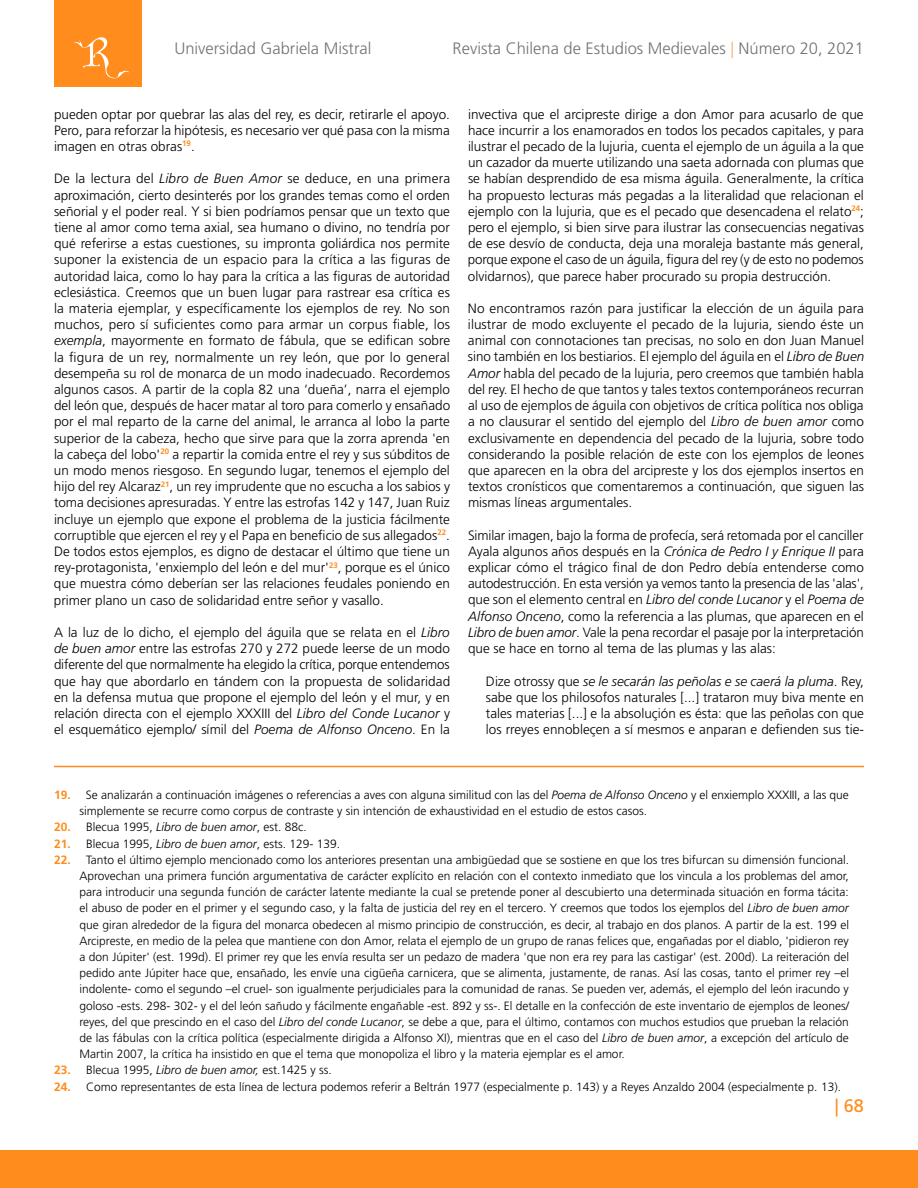
<style>
.page{position:relative;width:918px;height:1188px;background:#fff}
.page>*{position:absolute;margin:0;border:0;box-sizing:border-box;transform-origin:0 0}
.t1{font:18px "Frutiger LT Std";color:#ff8c1c}
.t2{font:300 16.5px "Frutiger LT Std";color:#717275}
.t3{font:300 13.5px/16.2px "Frutiger LT Std";color:#000;text-align:justify}
.t4{font:300 12px/16.2px "Frutiger LT Std";color:#000}
.s1{color:#ffb165}
.s2{font-style:italic}
.s3{font-weight:700;color:#ff8c1c}
</style>
<div class="page">
<div style="left:0;top:1151px;width:918px;height:37px;background:#ff8c1c"></div>
<div style="left:54px;top:0;width:88px;height:86px;background:#ff8c1c"></div>
<svg style="left:74px;top:37px;width:55px;height:42px"></svg>
<hr style="left:54px;top:766px;width:810px;height:1px;background:#ff8c1c">
<p class="t2" style="left:174px;top:39px;width:199px">Universidad Gabriela Mistral</p>
<p class="t2" style="left:453px;top:39px;width:413px">Revista Chilena de Estudios Medievales <span class="s1">|</span> Número 20, 2021</p>
<p class="t3" style="left:54px;top:106px;width:398px">pueden optar por quebrar las alas del rey, es decir, retirarle el apoyo.<br>Pero, para reforzar la hipótesis, es necesario ver qué pasa con la misma imagen en otras obras<sup>19</sup>.</p>
<p class="t3" style="left:54px;top:171px;width:398px">De la lectura del <span class="s2">Libro de Buen Amor</span> se deduce, en una primera aproximación, cierto desinterés por los grandes temas como el orden señorial y el poder real. Y si bien podríamos pensar que un texto que tiene al amor como tema axial, sea humano o divino, no tendría por qué referirse a estas cuestiones, su impronta goliárdica nos permite suponer la existencia de un espacio para la crítica a las figuras de autoridad laica, como lo hay para la crítica a las figuras de autoridad eclesiástica. Creemos que un buen lugar para rastrear esa crítica es la materia ejemplar, y específicamente los ejemplos de rey. No son muchos, pero sí suficientes como para armar un corpus fiable, los <span class="s2">exempla</span>, mayormente en formato de fábula, que se edifican sobre la figura de un rey, normalmente un rey león, que por lo general desempeña su rol de monarca de un modo inadecuado. Recordemos algunos casos. A partir de la copla 82 una ‘dueña’, narra el ejemplo del león que, después de hacer matar al toro para comerlo y ensañado por el mal reparto de la carne del animal, le arranca al lobo la parte superior de la cabeza, hecho que sirve para que la zorra aprenda 'en la cabeça del lobo'<sup>20</sup> a repartir la comida entre el rey y sus súbditos de un modo menos riesgoso. En segundo lugar, tenemos el ejemplo del hijo del rey Alcaraz<sup>21</sup>, un rey imprudente que no escucha a los sabios y toma decisiones apresuradas. Y entre las estrofas 142 y 147, Juan Ruiz incluye un ejemplo que expone el problema de la justicia fácilmente corruptible que ejercen el rey y el Papa en beneficio de sus allegados<sup>22</sup>.<br>De todos estos ejemplos, es digno de destacar el último que tiene un rey-protagonista, 'enxiemplo del león e del mur'<sup>23</sup>, porque es el único que muestra cómo deberían ser las relaciones feudales poniendo en primer plano un caso de solidaridad entre señor y vasallo.</p>
<p class="t3" style="left:54px;top:624px;width:398px">A la luz de lo dicho, el ejemplo del águila que se relata en el <span class="s2">Libro de buen amor</span> entre las estrofas 270 y 272 puede leerse de un modo diferente del que normalmente ha elegido la crítica, porque entendemos que hay que abordarlo en tándem con la propuesta de solidaridad en la defensa mutua que propone el ejemplo del león y el mur, y en relación directa con el ejemplo XXXIII del <span class="s2">Libro del Conde Lucanor</span> y el esquemático ejemplo/ símil del <span class="s2">Poema de Alfonso Onceno</span>. En la</p>
<p class="t3" style="left:468px;top:106px;width:398px">invectiva que el arcipreste dirige a don Amor para acusarlo de que hace incurrir a los enamorados en todos los pecados capitales, y para ilustrar el pecado de la lujuria, cuenta el ejemplo de un águila a la que un cazador da muerte utilizando una saeta adornada con plumas que se habían desprendido de esa misma águila. Generalmente, la crítica ha propuesto lecturas más pegadas a la literalidad que relacionan el ejemplo con la lujuria, que es el pecado que desencadena el relato<sup>24</sup>; pero el ejemplo, si bien sirve para ilustrar las consecuencias negativas de ese desvío de conducta, deja una moraleja bastante más general, porque expone el caso de un águila, figura del rey (y de esto no podemos olvidarnos), que parece haber procurado su propia destrucción.</p>
<p class="t3" style="left:468px;top:300px;width:398px">No encontramos razón para justificar la elección de un águila para ilustrar de modo excluyente el pecado de la lujuria, siendo éste un animal con connotaciones tan precisas, no solo en don Juan Manuel sino también en los bestiarios. El ejemplo del águila en el <span class="s2">Libro de Buen Amor</span> habla del pecado de la lujuria, pero creemos que también habla del rey. El hecho de que tantos y tales textos contemporáneos recurran al uso de ejemplos de águila con objetivos de crítica política nos obliga a no clausurar el sentido del ejemplo del <span class="s2">Libro de buen amor</span> como exclusivamente en dependencia del pecado de la lujuria, sobre todo considerando la posible relación de este con los ejemplos de leones que aparecen en la obra del arcipreste y los dos ejemplos insertos en textos cronísticos que comentaremos a continuación, que siguen las mismas líneas argumentales.</p>
<p class="t3" style="left:468px;top:527px;width:398px">Similar imagen, bajo la forma de profecía, será retomada por el canciller Ayala algunos años después en la <span class="s2">Crónica de Pedro I y Enrique II</span> para explicar cómo el trágico final de don Pedro debía entenderse como autodestrucción. En esta versión ya vemos tanto la presencia de las 'alas', que son el elemento central en <span class="s2">Libro del conde Lucanor</span> y el <span class="s2">Poema de Alfonso Onceno</span>, como la referencia a las plumas, que aparecen en el <span class="s2">Libro de buen amor</span>. Vale la pena recordar el pasaje por la interpretación que se hace en torno al tema de las plumas y las alas:</p>
<p class="t3" style="left:486px;top:673px;width:379px">Dize otrossy que <span class="s2">se le secarán las peñolas e se caerá la pluma</span>. Rey, sabe que los philosofos naturales [...] trataron muy biva mente en tales materias [...] e la absoluçión es ésta: que las peñolas con que los rreyes ennobleçen a sí mesmos e anparan e defienden sus tie-</p>
<p class="t4" style="left:80px;top:787px;width:771px;text-indent:-26px"><span class="s3">19.</span> Se analizarán a continuación imágenes o referencias a aves con alguna similitud con las del <span class="s2">Poema de Alfonso Onceno</span> y el enxiemplo XXXIII, a las que simplemente se recurre como corpus de contraste y sin intención de exhaustividad en el estudio de estos casos.</p>
<p class="t4" style="left:54px;top:819px;width:254px"><span class="s3">20.</span> Blecua 1995, <span class="s2">Libro de buen amor</span>, est. 88c.</p>
<p class="t4" style="left:54px;top:835px;width:288px"><span class="s3">21.</span> Blecua 1995, <span class="s2">Libro de buen amor</span>, ests. 129- 139.</p>
<p class="t4" style="left:80px;top:852px;width:771px;text-align:justify;text-indent:-26px"><span class="s3">22.</span> Tanto el último ejemplo mencionado como los anteriores presentan una ambigüedad que se sostiene en que los tres bifurcan su dimensión funcional.<br>Aprovechan una primera función argumentativa de carácter explícito en relación con el contexto inmediato que los vincula a los problemas del amor, para introducir una segunda función de carácter latente mediante la cual se pretende poner al descubierto una determinada situación en forma tácita: el abuso de poder en el primer y el segundo caso, y la falta de justicia del rey en el tercero. Y creemos que todos los ejemplos del <span class="s2">Libro de buen amor </span>que giran alrededor de la figura del monarca obedecen al mismo principio de construcción, es decir, al trabajo en dos planos. A partir de la est. 199 el Arcipreste, en medio de la pelea que mantiene con don Amor, relata el ejemplo de un grupo de ranas felices que, engañadas por el diablo, 'pidieron rey a don Júpiter' (est. 199d). El primer rey que les envía resulta ser un pedazo de madera 'que non era rey para las castigar' (est. 200d). La reiteración del pedido ante Júpiter hace que, ensañado, les envíe una cigüeña carnicera, que se alimenta, justamente, de ranas. Así las cosas, tanto el primer rey –el indolente- como el segundo –el cruel- son igualmente perjudiciales para la comunidad de ranas. Se pueden ver, además, el ejemplo del león iracundo y goloso -ests. 298- 302- y el del león sañudo y fácilmente engañable -est. 892 y ss-. El detalle en la confección de este inventario de ejemplos de leones/ reyes, del que prescindo en el caso del <span class="s2">Libro del conde Lucanor</span>, se debe a que, para el último, contamos con muchos estudios que prueban la relación de las fábulas con la crítica política (especialmente dirigida a Alfonso XI), mientras que en el caso del <span class="s2">Libro de buen amor</span>, a excepción del artículo de Martin 2007, la crítica ha insistido en que el tema que monopoliza el libro y la materia ejemplar es el amor.</p>
<p class="t4" style="left:54px;top:1062px;width:279px"><span class="s3">23.</span> Blecua 1995, <span class="s2">Libro de buen amor,</span> est.1425 y ss.</p>
<p class="t4" style="left:54px;top:1078px;width:789px"><span class="s3">24.</span> Como representantes de esta línea de lectura podemos referir a Beltrán 1977 (especialmente p. 143) y a Reyes Anzaldo 2004 (especialmente p. 13).</p>
<h1 class="t1" style="left:835px;top:1095px;width:31px">| 68</h1>
</div>
